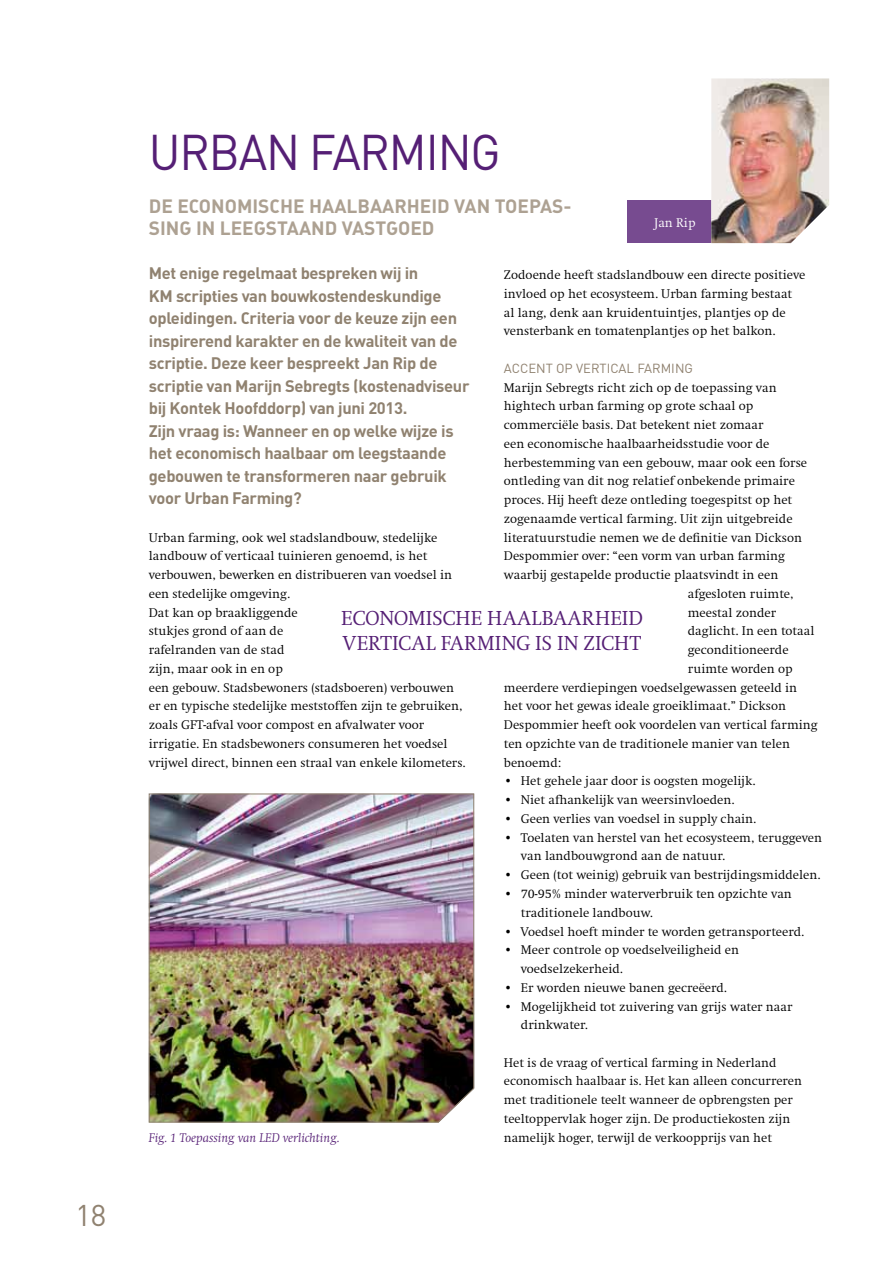
<style>
.page{position:relative;width:893px;height:1263px;background:#fff}
.page>*{position:absolute;margin:0;border:0;box-sizing:border-box;transform-origin:0 0}
.t1{font:49.5px "DIN";color:#551f75;scale:.94 1}
.t2{font:29.7px "DIN";color:#908270}
.t3{font:300 21px/25.5px "Swift";letter-spacing:.005em;color:#551f75}
.t4{font:700 19.05px/21.8px "DIN";color:#ada192}
.t5{font:700 16.5px/22.5px "DIN";letter-spacing:-.02em;color:#908270}
.t6{font:300 13.05px/18.8px "Swift";color:#000}
.t7{font:italic 300 13.05px "Swift";color:#551f75}
.t8{font:13.05px "DIN";color:#908270}
.t9{font:300 13.05px "Swift";color:#fff}
</style>
<div class="page">
<div style="left:627px;top:201px;width:84px;height:42px;background:#774b90"></div>
<img style="left:711px;top:78px;width:118px;height:165px">
<img style="left:148px;top:793px;width:326px;height:330px">
<h2 class="t2" style="left:75px;top:1197px;width:32px">18</h2>
<h1 class="t1" style="left:149px;top:121px;width:32px">URBAN</h1>
<h1 class="t1" style="left:309px;top:121px;width:29px">FARMING</h1>
<h3 class="t4" style="left:149px;top:195px;width:424px">DE ECONOMISCHE HAALBAARHEID VAN TOEPAS-<br>SING IN LEEGSTAAND VASTGOED</h3>
<p class="t5" style="left:149px;top:261px;width:322px">Met enige regelmaat bespreken wij in<br>KM scripties van bouwkostendeskundige opleidingen. Criteria voor de keuze zijn een inspirerend karakter en de kwaliteit van de scriptie. Deze keer bespreekt Jan Rip de scriptie van Marijn Sebregts (kostenadviseur bij Kontek Hoofddorp) van juni 2013.<br>Zijn vraag is: Wanneer en op welke wijze is het economisch haalbaar om leegstaande gebouwen te transformeren naar gebruik voor Urban Farming?</p>
<p class="t6" style="left:149px;top:528px;width:318px">Urban farming, ook wel stadslandbouw, stedelijke landbouw of verticaal tuinieren genoemd, is het verbouwen, bewerken en distribueren van voedsel in een stedelijke omgeving.<br>Dat kan op braakliggende<br>stukjes grond of aan de<br>rafelranden van de stad<br>zijn, maar ook in en op<br>een gebouw. Stadsbewoners (stadsboeren) verbouwen er en typische stedelijke meststoffen zijn te gebruiken, zoals GFT-afval voor compost en afvalwater voor irrigatie. En stadsbewoners consumeren het voedsel vrijwel direct, binnen een straal van enkele kilometers.</p>
<p class="t9" style="left:654px;top:216px;width:43px">Jan Rip</p>
<p class="t6" style="left:504px;top:266px;width:303px">Zodoende heeft stadslandbouw een directe positieve invloed op het ecosysteem. Urban farming bestaat al lang, denk aan kruidentuintjes, plantjes op de vensterbank en tomatenplantjes op het balkon.</p>
<p class="t8" style="left:504px;top:360px;width:10px">ACCEN</p>
<p class="t8" style="left:546px;top:360px;width:69px">T OP VERTICAL</p>
<p class="t8" style="left:637px;top:360px;width:9px">FARMING</p>
<p class="t6" style="left:504px;top:378px;width:274px">Marijn Sebregts richt zich op de toepassing van</p>
<p class="t6" style="left:504px;top:397px;width:251px">hightech urban farming op grote schaal op</p>
<p class="t6" style="left:504px;top:416px;width:261px">commerciële basis. Dat betekent niet zomaar</p>
<p class="t6" style="left:504px;top:434px;width:267px">een economische haalbaarheidsstudie voor de</p>
<p class="t6" style="left:504px;top:453px;width:305px">herbestemming van een gebouw, maar ook een forse</p>
<p class="t6" style="left:504px;top:472px;width:292px">ontleding van dit nog relatief onbekende primaire</p>
<p class="t6" style="left:504px;top:491px;width:290px">proces. Hij heeft deze ontleding toegespitst op het</p>
<p class="t6" style="left:504px;top:509px;width:290px">zogenaamde vertical farming. Uit zijn uitgebreide</p>
<p class="t6" style="left:504px;top:528px;width:300px">literatuurstudie nemen we de definitie van Dickson</p>
<p class="t6" style="left:504px;top:547px;width:283px">Despommier over: “een vorm van urban farming</p>
<p class="t6" style="left:504px;top:566px;width:276px">waarbij gestapelde productie plaatsvindt in een</p>
<p class="t6" style="left:688px;top:584px;width:107px">afgesloten ruimte,</p>
<p class="t6" style="left:688px;top:603px;width:90px">meestal zonder</p>
<p class="t6" style="left:688px;top:622px;width:128px">daglicht. In een totaal</p>
<p class="t6" style="left:688px;top:641px;width:102px">geconditioneerde</p>
<p class="t6" style="left:688px;top:659px;width:106px">ruimte worden op</p>
<p class="t6" style="left:504px;top:678px;width:295px">meerdere verdiepingen voedselgewassen geteeld in</p>
<p class="t6" style="left:504px;top:697px;width:284px">het voor het gewas ideale groeiklimaat.” Dickson</p>
<p class="t6" style="left:504px;top:716px;width:315px">Despommier heeft ook voordelen van vertical farming</p>
<p class="t6" style="left:504px;top:734px;width:288px">ten opzichte van de traditionele manier van telen</p>
<p class="t6" style="left:504px;top:753px;width:59px">benoemd:</p>
<p class="t6" style="left:504px;top:772px;width:253px">• Het gehele jaar door is oogsten mogelijk.</p>
<p class="t6" style="left:504px;top:791px;width:232px">• Niet afhankelijk van weersinvloeden.</p>
<p class="t6" style="left:504px;top:809px;width:254px">• Geen verlies van voedsel in supply chain.</p>
<p class="t6" style="left:521px;top:828px;width:303px;text-indent:-17px">• Toelaten van herstel van het ecosysteem, teruggeven van landbouwgrond aan de natuur.</p>
<p class="t6" style="left:504px;top:866px;width:318px">• Geen (tot weinig) gebruik van bestrijdingsmiddelen.</p>
<p class="t6" style="left:521px;top:884px;width:272px;text-indent:-17px">• 70-95% minder waterverbruik ten opzichte van traditionele landbouw.</p>
<p class="t6" style="left:504px;top:922px;width:302px">• Voedsel hoeft minder te worden getransporteerd.</p>
<p class="t6" style="left:521px;top:941px;width:220px;text-indent:-17px">• Meer controle op voedselveiligheid en voedselzekerheid.</p>
<p class="t6" style="left:504px;top:978px;width:225px">• Er worden nieuwe banen gecreëerd.</p>
<p class="t6" style="left:521px;top:997px;width:273px;text-indent:-17px">• Mogelijkheid tot zuivering van grijs water naar drinkwater.</p>
<p class="t6" style="left:504px;top:1053px;width:300px">Het is de vraag of vertical farming in Nederland economisch haalbaar is. Het kan alleen concurreren met traditionele teelt wanneer de opbrengsten per teeltoppervlak hoger zijn. De productiekosten zijn namelijk hoger, terwijl de verkoopprijs van het</p>
<h3 class="t3" style="left:341px;top:606px;width:304px">ECONOMISCHE HAALBAARHEID<br>VERTICAL FARMING is in zicht</h3>
<p class="t7" style="left:149px;top:1130px;width:192px">Fig. 1 Toepassing van LED verlichting.</p>
</div>
